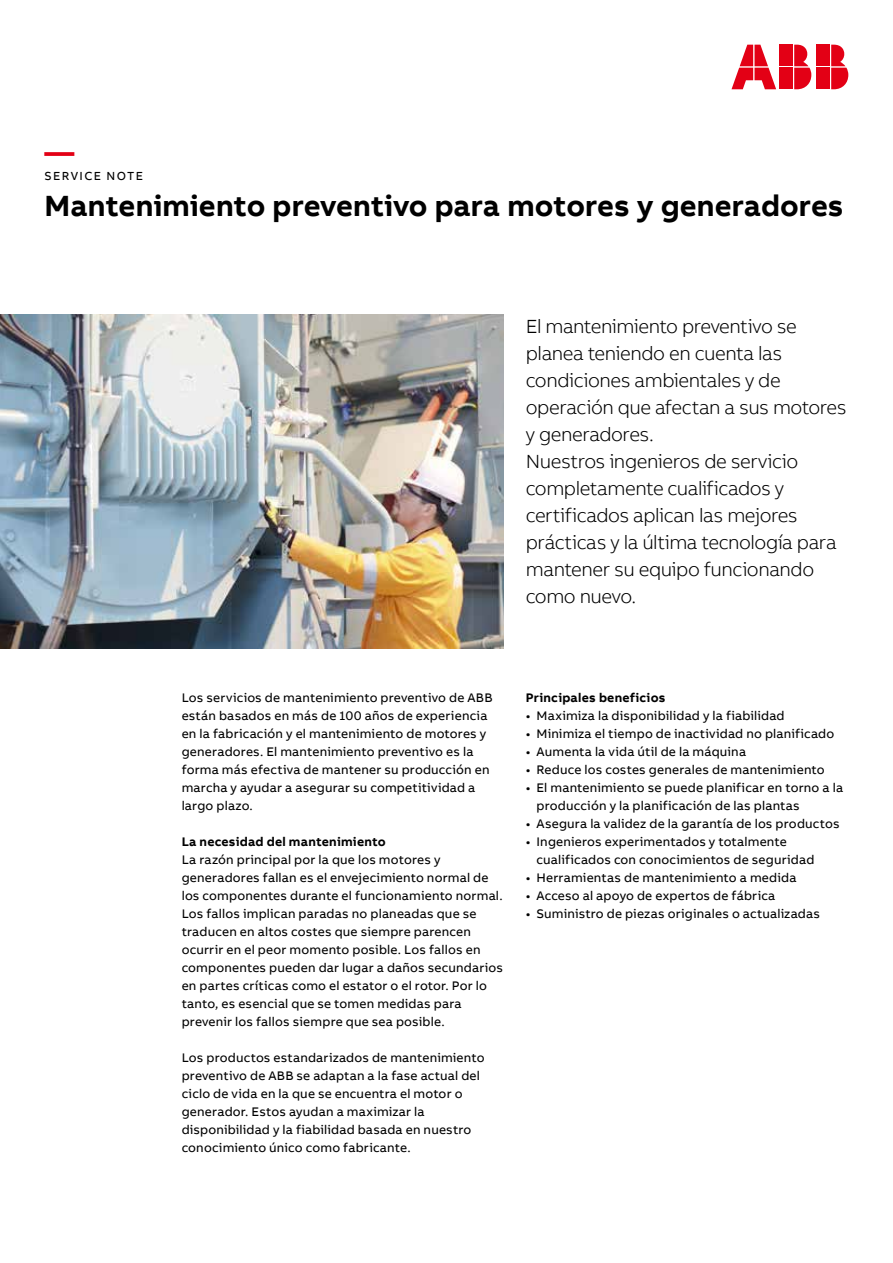
<style>
.page{position:relative;width:893px;height:1263px;background:#fff}
.page>*{position:absolute;margin:0;border:0;box-sizing:border-box;transform-origin:0 0}
.t1{font:700 30px "AB Bvoice";color:#000}
.t2{font:700 30px "AB Bvoice";color:#e30015}
.t3{font:300 19.5px/27px "AB Bvoice";letter-spacing:-.025em;color:#000}
.t4{font:12.75px/18px "AB Bvoice";letter-spacing:.015em;color:#000}
.t5{font:700 12.75px "AB Bvoice";letter-spacing:.02em;color:#000}
.t6{font:12px "AB Bvoice";letter-spacing:.12em;color:#000}
</style>
<div class="page">
<img style="left:0;top:315px;width:504px;height:333px">
<div style="left:817px;top:45px;width:13px;height:21px;background:#e30015"></div>
<div style="left:817px;top:68px;width:13px;height:21px;background:#e30015"></div>
<svg style="left:831px;top:45px;width:17px;height:44px"></svg>
<svg style="left:731px;top:45px;width:45px;height:44px"></svg>
<div style="left:780px;top:45px;width:13px;height:21px;background:#e30015"></div>
<div style="left:780px;top:68px;width:13px;height:21px;background:#e30015"></div>
<svg style="left:794px;top:45px;width:17px;height:44px"></svg>
<h1 class="t2" style="left:45px;top:132px;width:31px">—</h1>
<p class="t6" style="left:45px;top:168px;width:100px">SERVICE NOTE</p>
<h1 class="t1" style="left:45px;top:186px;width:800px">Mantenimiento preventivo para motores y generadores</h1>
<p class="t3" style="left:526px;top:313px;width:322px">El mantenimiento preventivo se planea teniendo en cuenta las condiciones ambientales y de operación que afectan a sus motores y generadores.<br>Nuestros ingenieros de servicio completamente cualificados y certificados aplican las mejores prácticas y la última tecnología para mantener su equipo funcionando como nuevo.</p>
<p class="t4" style="left:182px;top:688px;width:312px">Los servicios de mantenimiento preventivo de ABB están basados en más de 100 años de experiencia en la fabricación y el mantenimiento de motores y generadores. El mantenimiento preventivo es la forma más efectiva de mantener su producción en marcha y ayudar a asegurar su competitividad a largo plazo.</p>
<p class="t5" style="left:182px;top:833px;width:206px">La necesidad del mantenimiento</p>
<p class="t4" style="left:182px;top:850px;width:323px">La razón principal por la que los motores y generadores fallan es el envejecimiento normal de los componentes durante el funcionamiento normal.<br>Los fallos implican paradas no planeadas que se traducen en altos costes que siempre parencen ocurrir en el peor momento posible. Los fallos en componentes pueden dar lugar a daños secundarios en partes críticas como el estator o el rotor. Por lo tanto, es esencial que se tomen medidas para prevenir los fallos siempre que sea posible.</p>
<p class="t4" style="left:182px;top:1049px;width:304px">Los productos estandarizados de mantenimiento preventivo de ABB se adaptan a la fase actual del ciclo de vida en la que se encuentra el motor o generador. Estos ayudan a maximizar la disponibilidad y la fiabilidad basada en nuestro conocimiento único como fabricante.</p>
<p class="t5" style="left:526px;top:689px;width:141px">Principales beneficios</p>
<p class="t4" style="left:526px;top:706px;width:260px">• Maximiza la disponibilidad y la fiabilidad</p>
<p class="t4" style="left:526px;top:724px;width:310px">• Minimiza el tiempo de inactividad no planificado</p>
<p class="t4" style="left:526px;top:742px;width:222px">• Aumenta la vida útil de la máquina</p>
<p class="t4" style="left:526px;top:760px;width:300px">• Reduce los costes generales de mantenimiento</p>
<p class="t4" style="left:536px;top:778px;width:308px;text-indent:-11px">• El mantenimiento se puede planificar en torno a la producción y la planificación de las plantas</p>
<p class="t4" style="left:526px;top:814px;width:315px">• Asegura la validez de la garantía de los productos</p>
<p class="t4" style="left:536px;top:832px;width:279px;text-indent:-11px">• Ingenieros experimentados y totalmente cualificados con conocimientos de seguridad</p>
<p class="t4" style="left:526px;top:868px;width:272px">• Herramientas de mantenimiento a medida</p>
<p class="t4" style="left:526px;top:886px;width:251px">• Acceso al apoyo de expertos de fábrica</p>
<p class="t4" style="left:526px;top:904px;width:296px">• Suministro de piezas originales o actualizadas</p>
</div>
